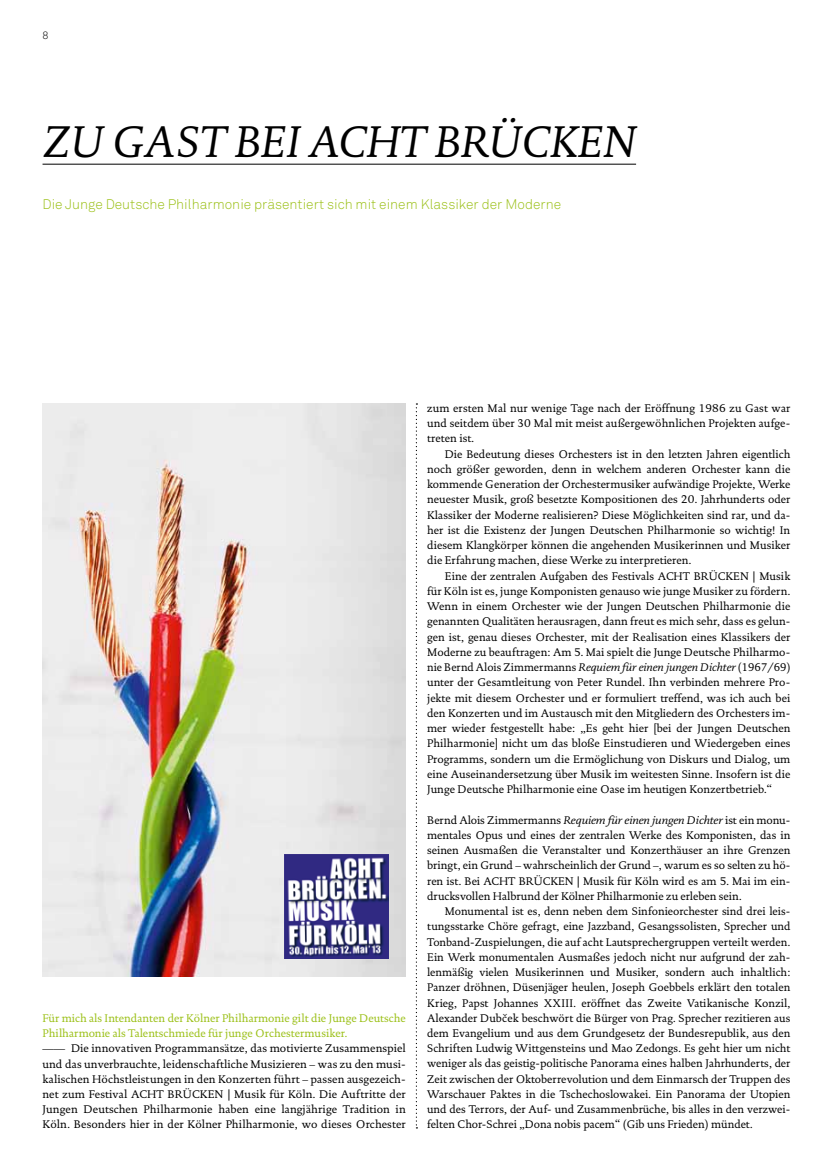
<style>
.page{position:relative;width:833px;height:1170px;background:#fff}
.page>*{position:absolute;margin:0;border:0;box-sizing:border-box;transform-origin:0 0}
.t1{font:italic 45px "DTL Documenta T";color:#000;scale:.96 1}
.t2{font:300 13.75px "Akkurat";color:#9bc017}
.t3{font:11.25px/15.2px "DTL Documenta T";color:#000;text-align:justify}
.t4{font:11.25px/15.2px "DTL Documenta T";color:#9bc017}
.t5{font:300 10.62px "Akkurat";color:#000}
.s1{font-family:"DTL Documenta TOT";font-style:italic}
</style>
<div class="page">
<img style="left:43px;top:403px;width:363px;height:572px">
<hr style="left:43px;top:164px;width:593px;height:1px;background:#000">
<img style="left:285px;top:854px;width:103px;height:104px">
<svg style="left:416px;top:403px;width:1px;height:725px"></svg>
<p class="t5" style="left:43px;top:29px;width:8px">8</p>
<h1 class="t1" style="left:43px;top:114px;width:620px">ZU GAST BEI ACHT BRÜCKEN</h1>
<p class="t2" style="left:43px;top:196px;width:520px">Die Junge Deutsche Philharmonie präsentiert sich mit einem Klassiker der Moderne</p>
<p class="t4" style="left:43px;top:1010px;width:365px">Für mich als Intendanten der Kölner Philharmonie gilt die Junge Deutsche<br>Philharmonie als Talentschmiede für junge Orchestermusiker.</p>
<p class="t3" style="left:43px;top:1040px;width:365px">—— Die innovativen Programmansätze, das motivierte Zusammenspiel und das unverbrauchte, leidenschaftliche Musizieren – was zu den musi&shy;kalischen Höchstleistungen in den Konzerten führt – passen ausgezeich&shy;net zum Festival ACHT BRÜCKEN | Musik für Köln. Die Auftritte der Jungen Deutschen Philharmonie haben eine langjährige Tradition in Köln. Besonders hier in der Kölner Philharmonie, wo dieses Orchester</p>
<p class="t3" style="left:427px;top:400px;width:365px">zum ersten Mal nur wenige Tage nach der Eröffnung 1986 zu Gast war und seitdem über 30 Mal mit meist außergewöhnlichen Projekten aufge&shy;treten ist.</p>
<p class="t3" style="left:427px;top:446px;width:365px;text-indent:18px">Die Bedeutung dieses Orchesters ist in den letzten Jahren eigentlich noch größer geworden, denn in welchem anderen Orchester kann die kommende Generation der Orchestermusiker aufwändige Projekte, Werke neuester Musik, groß besetzte Kompositionen des 20. Jahrhunderts oder Klassiker der Moderne realisieren? Diese Möglichkeiten sind rar, und da&shy;her ist die Existenz der Jungen Deutschen Philharmonie so wichtig! In diesem Klangkörper können die angehenden Musikerinnen und Musiker die Erfahrung machen, diese Werke zu interpretieren.</p>
<p class="t3" style="left:427px;top:568px;width:365px;text-align:left;text-indent:18px">Eine der zentralen Aufgaben des Festivals ACHT BRÜCKEN | Musik für Köln ist es, junge Komponisten genauso wie junge Musiker zu fördern.<br>Wenn in einem Orchester wie der Jungen Deutschen Philharmonie die genannten Qualitäten herausragen, dann freut es mich sehr, dass es gelun&shy;gen ist, genau dieses Orchester, mit der Realisation eines Klassikers der Moderne zu beauftragen: Am 5. Mai spielt die Junge Deutsche Philharmo&shy;nie Bernd Alois Zimmermanns <span class="s1">Requiem für einen jungen Dichter</span> (1967/69) unter der Gesamtleitung von Peter Rundel. Ihn verbinden mehrere Pro&shy;jekte mit diesem Orchester und er formuliert treffend, was ich auch bei den Konzerten und im Austausch mit den Mitgliedern des Orchesters im&shy;mer wieder festgestellt habe: „Es geht hier [bei der Jungen Deutschen Philharmonie] nicht um das bloße Einstudieren und Wiedergeben eines Programms, sondern um die Ermöglichung von Diskurs und Dialog, um eine Auseinandersetzung über Musik im weitesten Sinne. Insofern ist die Junge Deutsche Philharmonie eine Oase im heutigen Konzertbetrieb.“</p>
<p class="t3" style="left:427px;top:812px;width:365px">Bernd Alois Zimmermanns <span class="s1">Requiem für einen jungen Dichter</span> ist ein monu&shy;mentales Opus und eines der zentralen Werke des Komponisten, das in seinen Ausmaßen die Veranstalter und Konzerthäuser an ihre Grenzen bringt, ein Grund – wahrscheinlich der Grund –, warum es so selten zu hö&shy;ren ist. Bei ACHT BRÜCKEN | Musik für Köln wird es am 5. Mai im ein&shy;drucksvollen Halbrund der Kölner Philharmonie zu erleben sein.</p>
<p class="t3" style="left:427px;top:903px;width:365px;text-indent:18px">Monumental ist es, denn neben dem Sinfonieorchester sind drei leis&shy;tungsstarke Chöre gefragt, eine Jazzband, Gesangssolisten, Sprecher und Tonband-Zuspielungen, die auf acht Lautsprechergruppen verteilt werden.<br>Ein Werk monumentalen Ausmaßes jedoch nicht nur aufgrund der zah&shy;lenmäßig vielen Musikerinnen und Musiker, sondern auch inhaltlich:<br>Panzer dröhnen, Düsenjäger heulen, Joseph Goebbels erklärt den totalen Krieg, Papst Johannes XXIII. eröffnet das Zweite Vatikanische Konzil, Alexander Dubcˇek beschwört die Bürger von Prag. Sprecher rezitieren aus dem Evangelium und aus dem Grundgesetz der Bundesrepublik, aus den Schriften Ludwig Wittgensteins und Mao Zedongs. Es geht hier um nicht weniger als das geistig-politische Panorama eines halben Jahrhunderts, der Zeit zwischen der Oktoberrevolution und dem Einmarsch der Truppen des Warschauer Paktes in die Tschechoslowakei. Ein Panorama der Utopien und des Terrors, der Auf- und Zusammenbrüche, bis alles in den verzwei&shy;felten Chor-Schrei „Dona nobis pacem“ (Gib uns Frieden) mündet.</p>
</div>
